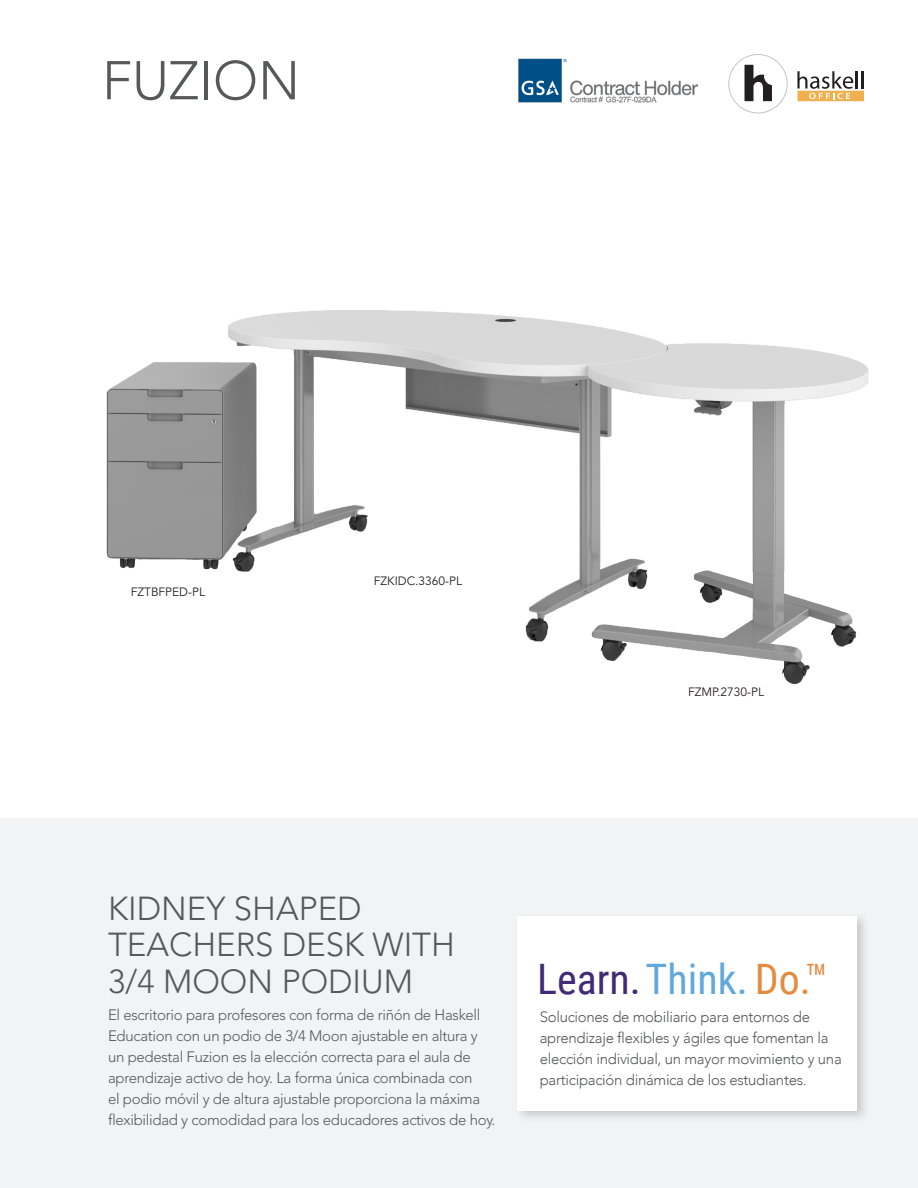
<style>
.page{position:relative;width:918px;height:1188px;background:#fff}
.page>*{position:absolute;margin:0;border:0;box-sizing:border-box;transform-origin:0 0}
.t1{font:300 54px "Avenir LT Std";color:#57585a}
.t2{font:42px "Roboto Condensed";color:#412a76}
.t3{font:300 33px/36.6px "Avenir LT Std";color:#57585a}
.t4{font:300 15px/21px "Avenir LT Std";letter-spacing:-.02em;color:#57585a}
.t5{font:300 15px/21px "Avenir";letter-spacing:-.02em;color:#57585a}
.t6{font:12px "Avenir LT Std";color:#231f20}
.s1{color:#61a9dd}
.s2{color:#e38b40}
</style>
<div class="page">
<div style="left:0;top:819px;width:918px;height:369px;background:#f2f3f4"></div>
<div style="left:514px;top:912px;width:356px;height:212px;background:#231f20;opacity:.2"></div>
<div style="left:517px;top:917px;width:339px;height:194px;background:#fff"></div>
<img style="left:105px;top:99px;width:767px;height:720px">
<div style="left:506px;top:40px;width:206px;height:81px;background:#fff"></div>
<img style="left:518px;top:58px;width:180px;height:45px">
<svg style="left:728px;top:54px;width:60px;height:59px"></svg>
<div style="left:798px;top:91px;width:66px;height:10px;background:#f1b04e"></div>
<svg style="left:797px;top:71px;width:67px;height:28px"></svg>
<h1 class="t1" style="left:102px;top:51px;width:200px">FUZION</h1>
<p class="t6" style="left:131px;top:585px;width:76px">FZTBFPED-PL</p>
<p class="t6" style="left:374px;top:573px;width:90px">FZKIDC.3360-PL</p>
<p class="t6" style="left:688px;top:685px;width:77px">FZMP.2730-PL</p>
<h3 class="t3" style="left:108px;top:891px;width:349px">KIDNEY SHAPED<br>TEACHERS DESK WITH<br>3/4 MOON PODIUM</h3>
<p class="t4" style="left:108px;top:1005px;width:389px">El escritorio para profesores con forma de riñón de Haskell Education con un podio de 3/4 Moon ajustable en altura y un pedestal Fuzion es la elección correcta para el aula de aprendizaje activo de hoy. La forma única combinada con<br>el podio móvil y de altura ajustable proporciona la máxima flexibilidad y comodidad para los educadores activos de hoy.</p>
<h2 class="t2" style="left:537px;top:954px;width:292px">Learn.<span class="s1">Think.</span> <span class="s2">Do.™</span></h2>
<p class="t5" style="left:540px;top:1008px;width:304px">Soluciones de mobiliario para entornos de aprendizaje flexibles y ágiles que fomentan la elección individual, un mayor movimiento y una participación dinámica de los estudiantes.</p>
</div>
